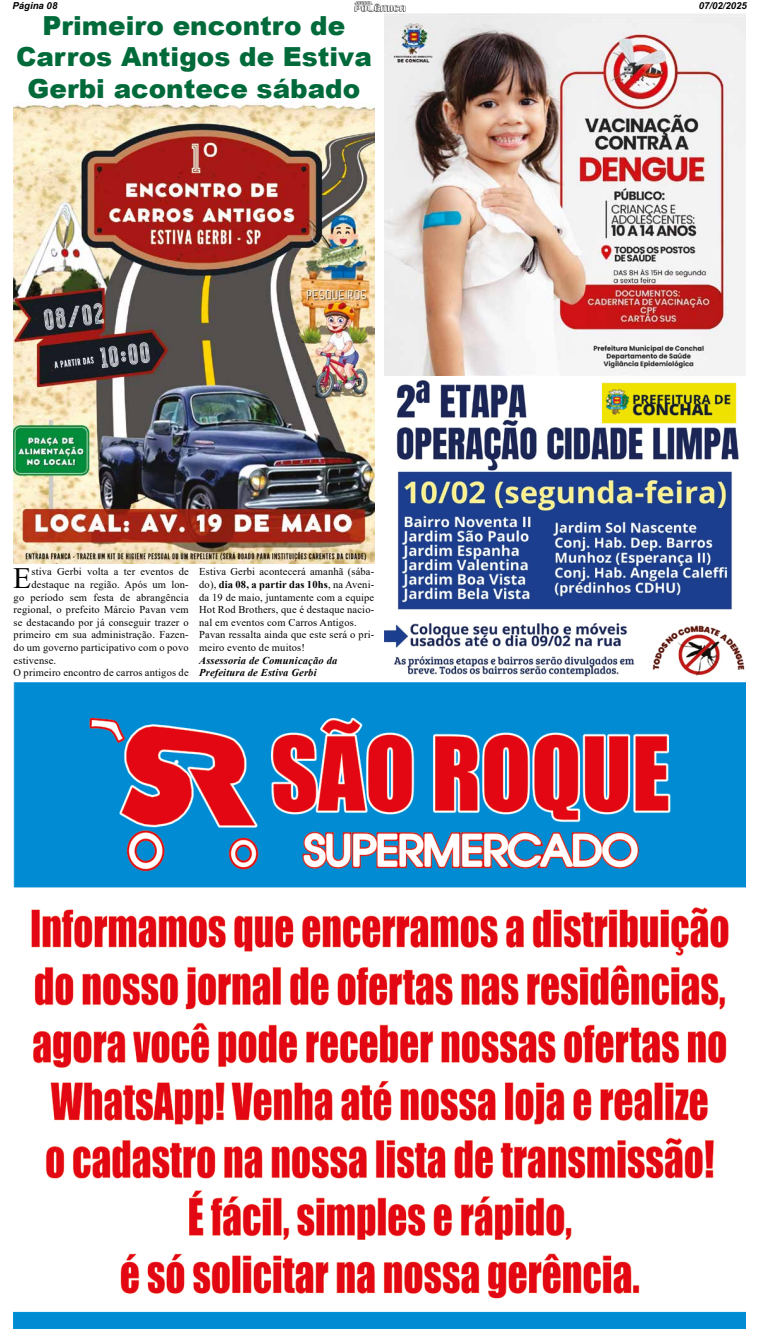
<style>
.page{position:relative;width:759px;height:1342px;background:#fff}
.page>*{position:absolute;margin:0;border:0;box-sizing:border-box;transform-origin:0 0}
.t1{font:29.49px "Times New Roman";color:#000}
.t2{font:900 26.25px/31.5px "Arial";color:#006a3a;text-align:center}
.t3{font:10.5px/12.6px "Times New Roman";letter-spacing:.015em;color:#000}
.t4{font:italic 700 10.5px/12.6px "Times New Roman";letter-spacing:.015em;color:#000}
.t5{font:italic 700 9.62px "Arial";color:#000}
.s1{font-weight:700}
</style>
<div class="page">
<img style="left:354px;top:2px;width:51px;height:10px">
<img style="left:14px;top:683px;width:731px;height:645px">
<img style="left:14px;top:103px;width:360px;height:460px">
<img style="left:385px;top:14px;width:360px;height:362px">
<img style="left:385px;top:380px;width:360px;height:297px">
<p class="t5" style="left:12px;top:0;width:46px">Página 08</p>
<p class="t5" style="left:699px;top:0;width:50px">07/02/2025</p>
<h2 class="t2" style="left:16px;top:9px;width:357px">Primeiro encontro de<br>Carros Antigos de Estiva<br>Gerbi acontece sábado</h2>
<h1 class="t1" style="left:13px;top:557px;width:20px">E</h1>
<p class="t3" style="left:32px;top:565px;width:159px">stiva Gerbi volta a ter eventos de</p>
<p class="t3" style="left:32px;top:578px;width:159px">destaque na região. Após um lon-</p>
<p class="t3" style="left:14px;top:590px;width:177px">go período sem festa de abrangência</p>
<p class="t3" style="left:14px;top:603px;width:177px">regional, o prefeito Márcio Pavan vem</p>
<p class="t3" style="left:14px;top:616px;width:177px">se destacando por já conseguir trazer o</p>
<p class="t3" style="left:14px;top:628px;width:177px">primeiro em sua administração. Fazen-</p>
<p class="t3" style="left:14px;top:641px;width:177px">do um governo participativo com o povo</p>
<p class="t3" style="left:14px;top:653px;width:44px">estivense.</p>
<p class="t3" style="left:14px;top:666px;width:177px">O primeiro encontro de carros antigos de</p>
<p class="t3" style="left:199px;top:565px;width:177px">Estiva Gerbi acontecerá amanhã (sába&shy;do), <span class="s1">dia 08, a partir das 10hs</span>, na Aveni&shy;da 19 de maio, juntamente com a equipe Hot Rod Brothers, que é destaque nacio&shy;nal em eventos com Carros Antigos.<br>Pavan ressalta ainda que este será o pri&shy;meiro evento de muitos!</p>
<p class="t4" style="left:199px;top:653px;width:140px">Assessoria de Comunicação da<br>Prefeitura de Estiva Gerbi</p>
</div>
